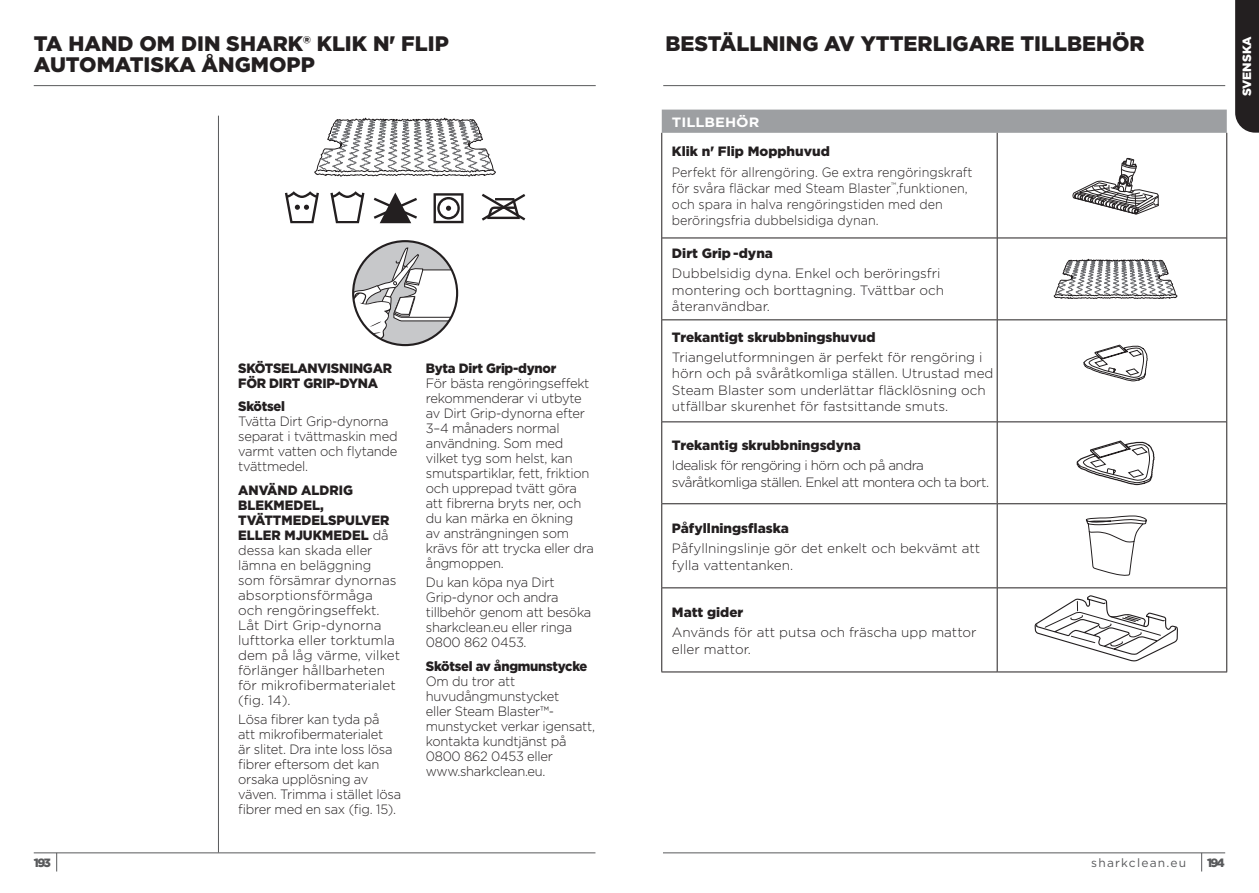
<style>
.page{position:relative;width:1259px;height:893px;background:#fff}
.page>*{position:absolute;margin:0;border:0;box-sizing:border-box;transform-origin:0 0}
.t1{font:900 21px/21px "Gotham";color:#231f20}
.t2{font:300 13.5px/15px "Gotham";letter-spacing:-.02em;color:#231f20;scale:.96 1}
.t3{font:300 13.5px/16.2px "Gotham";color:#231f20}
.t4{font:300 13.5px/15px "Gotham";color:#231f20;scale:.96 1}
.t5{font:300 13.5px/16.2px "Gotham";color:#231f20;scale:.93 1}
.t6{font:900 13.5px "Gotham";color:#231f20}
.t7{font:300 13.5px/16.2px "Gotham";letter-spacing:-.04em;color:#231f20}
.t8{font:900 13.5px/15px "Gotham";letter-spacing:-.02em;color:#231f20;scale:.96 1}
.t9{font:700 13.5px "Gotham";color:#fff;scale:1.09 1}
.t10{font:12px "Gotham";letter-spacing:.1em;color:#58595b}
.t11{font:900 12px "Gotham";color:#fff}
.t12{font:900 12px "Gotham";letter-spacing:-.155em;color:#58595b}
.s1{font-weight:900}
</style>
<div class="page">
<hr style="left:34px;top:85px;width:562px;height:1px;background:#58595b">
<hr style="left:663px;top:85px;width:562px;height:1px;background:#58595b">
<hr style="left:34px;top:852px;width:561px;height:1px;background:#58595b">
<svg style="left:56px;top:853px;width:1px;height:18px"></svg>
<hr style="left:663px;top:852px;width:562px;height:1px;background:#58595b">
<svg style="left:1201px;top:853px;width:1px;height:18px"></svg>
<hr style="left:218px;top:116px;width:1px;height:736px;background:#58595b">
<svg style="left:374px;top:193px;width:43px;height:30px"></svg>
<svg style="left:482px;top:194px;width:43px;height:27px"></svg>
<svg style="left:330px;top:191px;width:34px;height:32px"></svg>
<svg style="left:285px;top:191px;width:34px;height:32px"></svg>
<svg style="left:433px;top:193px;width:30px;height:30px"></svg>
<svg style="left:353px;top:247px;width:104px;height:98px"></svg>
<div style="left:352px;top:240px;width:106px;height:106px;border:2px solid #231f20;border-radius:50%"></div>
<svg style="left:314px;top:117px;width:182px;height:59px"></svg>
<div style="left:662px;top:110px;width:564px;height:23px;background:#9d9fa2"></div>
<hr style="left:661px;top:588px;width:1px;height:84px;background:#231f20">
<hr style="left:661px;top:672px;width:336px;height:1px;background:#231f20">
<hr style="left:661px;top:133px;width:1px;height:105px;background:#231f20">
<hr style="left:662px;top:238px;width:334px;height:1px;background:#231f20">
<hr style="left:997px;top:238px;width:229px;height:1px;background:#231f20">
<hr style="left:661px;top:238px;width:1px;height:82px;background:#231f20">
<hr style="left:662px;top:319px;width:334px;height:1px;background:#231f20">
<hr style="left:997px;top:319px;width:229px;height:1px;background:#231f20">
<hr style="left:661px;top:320px;width:1px;height:102px;background:#231f20">
<hr style="left:661px;top:504px;width:1px;height:84px;background:#231f20">
<hr style="left:662px;top:587px;width:334px;height:1px;background:#231f20">
<hr style="left:997px;top:587px;width:229px;height:1px;background:#231f20">
<hr style="left:662px;top:421px;width:334px;height:1px;background:#231f20">
<hr style="left:997px;top:421px;width:229px;height:1px;background:#231f20">
<hr style="left:662px;top:503px;width:334px;height:1px;background:#231f20">
<hr style="left:997px;top:503px;width:229px;height:1px;background:#231f20">
<hr style="left:661px;top:422px;width:1px;height:82px;background:#231f20">
<hr style="left:996px;top:133px;width:1px;height:105px;background:#231f20">
<hr style="left:1226px;top:133px;width:1px;height:105px;background:#231f20">
<hr style="left:996px;top:238px;width:1px;height:82px;background:#231f20">
<hr style="left:1226px;top:238px;width:1px;height:82px;background:#231f20">
<hr style="left:996px;top:320px;width:1px;height:102px;background:#231f20">
<hr style="left:1226px;top:320px;width:1px;height:102px;background:#231f20">
<hr style="left:996px;top:422px;width:1px;height:82px;background:#231f20">
<hr style="left:1226px;top:422px;width:1px;height:82px;background:#231f20">
<hr style="left:996px;top:504px;width:1px;height:84px;background:#231f20">
<hr style="left:1226px;top:504px;width:1px;height:84px;background:#231f20">
<hr style="left:996px;top:588px;width:1px;height:84px;background:#231f20">
<hr style="left:1226px;top:588px;width:1px;height:84px;background:#231f20">
<hr style="left:997px;top:672px;width:230px;height:1px;background:#231f20">
<svg style="left:1072px;top:157px;width:87px;height:58px"></svg>
<svg style="left:1054px;top:258px;width:123px;height:41px"></svg>
<svg style="left:1083px;top:345px;width:64px;height:36px"></svg>
<svg style="left:1076px;top:440px;width:78px;height:45px"></svg>
<svg style="left:1085px;top:515px;width:62px;height:61px"></svg>
<svg style="left:1034px;top:595px;width:144px;height:66px"></svg>
<svg style="left:1235px;top:0;width:24px;height:133px"></svg>
<h1 class="t1" style="left:34px;top:32px;width:416px">TA HAND OM DIN SHARK® KLIK N' FLIP<br>AUTOMATISKA ÅNGMOPP</h1>
<h1 class="t1" style="left:665px;top:32px;width:480px">BESTÄLLNING AV YTTERLIGARE TILLBEHÖR</h1>
<p class="t8" style="left:238px;top:360px;width:162px">SKÖTSELANVISNINGAR<br>FÖR DIRT GRIP-DYNA</p>
<p class="t8" style="left:238px;top:399px;width:50px">Skötsel</p>
<p class="t2" style="left:238px;top:414px;width:167px">Tvätta Dirt Grip-dynorna separat i tvättmaskin med varmt vatten och flytande tvättmedel.</p>
<p class="t4" style="left:238px;top:482px;width:170px"><span class="s1">ANVÄND ALDRIG<br>BLEKMEDEL,<br>TVÄTTMEDELSPULVER<br>ELLER MJUKMEDEL</span> då dessa kan skada eller lämna en beläggning som försämrar dynornas absorptionsförmåga och rengöringseffekt.<br>Låt Dirt Grip-dynorna lufttorka eller torktumla dem på låg värme, vilket förlänger hållbarheten för mikrofibermaterialet (fig. 14).</p>
<p class="t2" style="left:238px;top:712px;width:171px">Lösa fibrer kan tyda på<br>att mikrofibermaterialet<br>är slitet. Dra inte loss lösa fibrer eftersom det kan orsaka upplösning av väven. Trimma i stället lösa fibrer med en sax (fig. 15).</p>
<p class="t8" style="left:426px;top:360px;width:137px">Byta Dirt Grip-dynor</p>
<p class="t2" style="left:426px;top:375px;width:176px">För bästa rengöringseffekt rekommenderar vi utbyte av Dirt Grip-dynorna efter<br>3–4 månaders normal användning. Som med vilket tyg som helst, kan smutspartiklar, fett, friktion och upprepad tvätt göra att fibrerna bryts ner, och du kan märka en ökning<br>av ansträngningen som krävs för att trycka eller dra ångmoppen.</p>
<p class="t2" style="left:426px;top:574px;width:174px">Du kan köpa nya Dirt<br>Grip-dynor och andra tillbehör genom att besöka sharkclean.eu eller ringa<br>0800 862 0453.</p>
<p class="t8" style="left:426px;top:658px;width:170px">Skötsel av ångmunstycke</p>
<p class="t2" style="left:426px;top:673px;width:178px">Om du tror att huvudångmunstycket<br>eller Steam Blaster™- munstycket verkar igensatt, kontakta kundtjänst på<br>0800 862 0453 eller www.sharkclean.eu.</p>
<p class="t9" style="left:672px;top:113px;width:82px">TILLBEHÖR</p>
<p class="t6" style="left:672px;top:142px;width:159px">Klik n' Flip Mopphuvud</p>
<p class="t5" style="left:672px;top:163px;width:324px">Perfekt för allrengöring. Ge extra rengöringskraft för svåra fläckar med Steam Blaster<sup>™</sup>,funktionen, och spara in halva rengöringstiden med den beröringsfria dubbelsidiga dynan.</p>
<p class="t6" style="left:672px;top:244px;width:102px">Dirt Grip -dyna</p>
<p class="t3" style="left:672px;top:265px;width:274px">Dubbelsidig dyna. Enkel och beröringsfri montering och borttagning. Tvättbar och återanvändbar.</p>
<p class="t6" style="left:672px;top:328px;width:205px">Trekantigt skrubbningshuvud</p>
<p class="t3" style="left:672px;top:349px;width:323px">Triangelutformningen är perfekt för rengöring i hörn och på svåråtkomliga ställen. Utrustad med Steam Blaster som underlättar fläcklösning och utfällbar skurenhet för fastsittande smuts.</p>
<p class="t6" style="left:672px;top:436px;width:190px">Trekantig skrubbningsdyna</p>
<p class="t7" style="left:672px;top:457px;width:319px">Idealisk för rengöring i hörn och på andra svåråtkomliga ställen. Enkel att montera och ta bort.</p>
<p class="t6" style="left:672px;top:519px;width:118px">Påfyllningsflaska</p>
<p class="t3" style="left:672px;top:540px;width:310px">Påfyllningslinje gör det enkelt och bekvämt att fylla vattentanken.</p>
<p class="t6" style="left:672px;top:603px;width:73px">Matt gider</p>
<p class="t3" style="left:672px;top:624px;width:306px">Används för att putsa och fräscha upp mattor eller mattor.</p>
<p class="t12" style="left:34px;top:854px;width:19px">193</p>
<p class="t10" style="left:1091px;top:855px;width:96px">sharkclean.eu</p>
<p class="t12" style="left:1207px;top:854px;width:19px">194</p>
<p class="t11" style="left:1238px;top:96px;width:61px;rotate:-90deg">SVENSKA</p>
</div>
